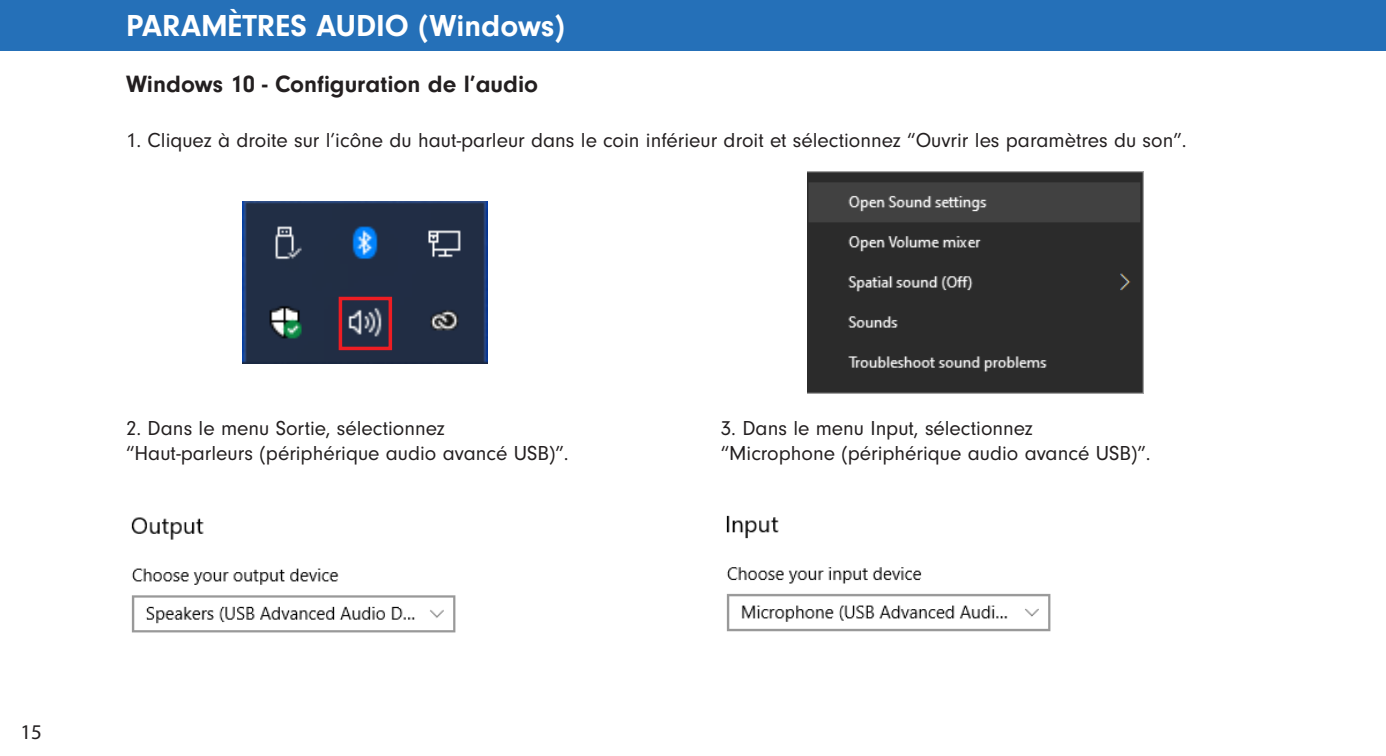
<style>
.page{position:relative;width:1386px;height:756px;background:#fff}
.page>*{position:absolute;margin:0;border:0;box-sizing:border-box;transform-origin:0 0}
.Titles{font:700 31.5px "Neuzeit Gro";color:#fff}
.Content{font:700 24.5px "Neuzeit Gro";color:#231f20}
.Content-2{font:21px "Neuzeit Gro";color:#231f20}
.t1{font:21px "Myriad Pro";color:#231f20}
</style>
<div class="page">
<div style="left:0;top:0;width:1386px;height:50px;background:#2570b8"></div>
<img style="left:131px;top:517px;width:325px;height:116px">
<img style="left:726px;top:515px;width:325px;height:117px">
<img style="left:807px;top:172px;width:336px;height:222px">
<img style="left:243px;top:202px;width:245px;height:162px">
<div style="left:339px;top:297px;width:53px;height:53px;border:4px solid #ee1d23"></div>
<p class="Titles" style="left:126px;top:8px;width:440px">PARAMÈTRES AUDIO (Windows)</p>
<p class="Content" style="left:126px;top:70px;width:414px">Windows 10 - Configuration de l’audio</p>
<p class="Content-2" style="left:126px;top:128px;width:1062px">1. Cliquez à droite sur l’icône du haut-parleur dans le coin inférieur droit et sélectionnez “Ouvrir les paramètres du son”.</p>
<p class="Content-2" style="left:126px;top:416px;width:320px">2. Dans le menu Sortie, sélectionnez</p>
<p class="Content-2" style="left:126px;top:442px;width:444px">“Haut-parleurs (périphérique audio avancé USB)”.</p>
<p class="t1" style="left:20px;top:719px;width:23px">15</p>
<p class="Content-2" style="left:721px;top:416px;width:314px">3. Dans le menu Input, sélectionnez</p>
<p class="Content-2" style="left:721px;top:442px;width:432px">“Microphone (périphérique audio avancé USB)”.</p>
</div>
